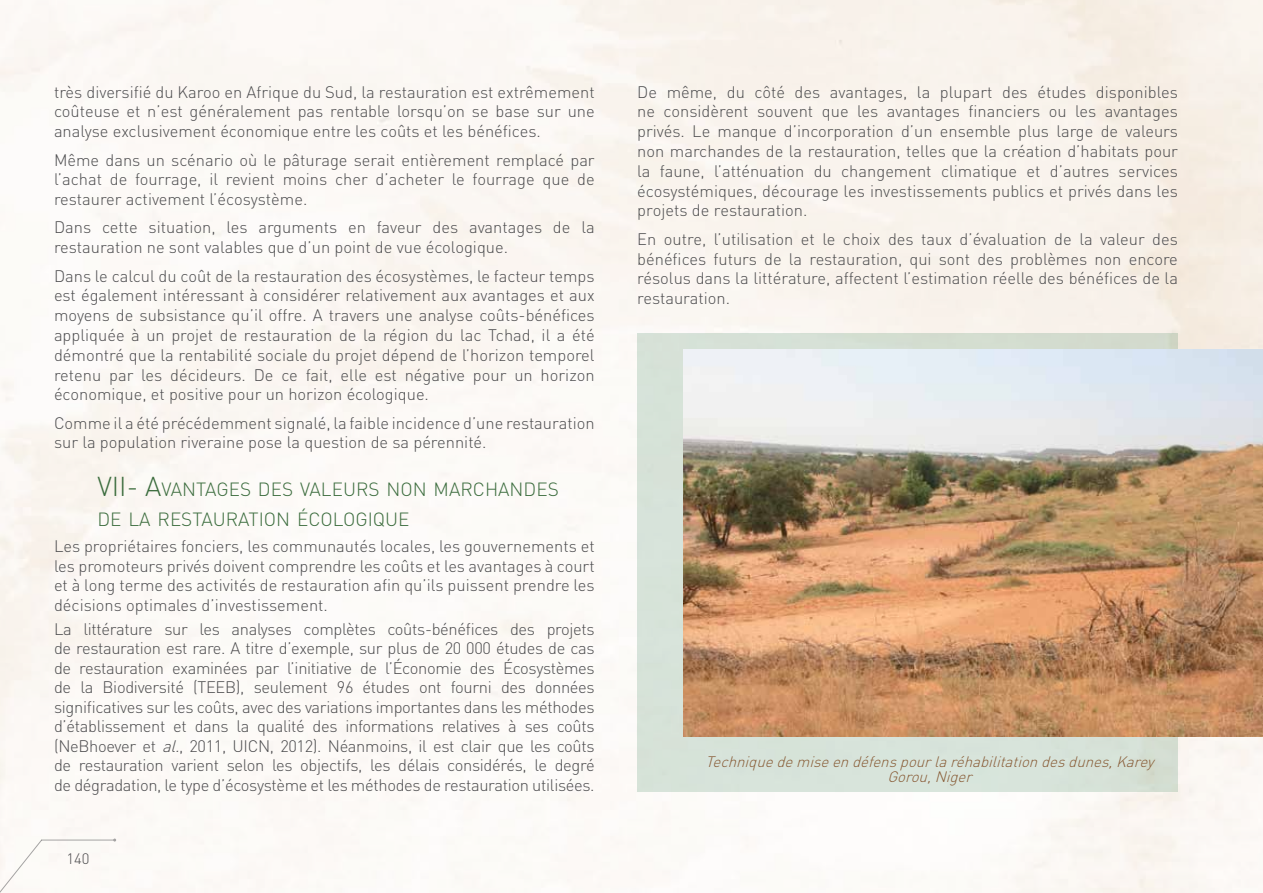
<style>
.page{position:relative;width:1263px;height:893px;background:#fff}
.page>*{position:absolute;margin:0;border:0;box-sizing:border-box;transform-origin:0 0}
.t1{font:300 18.9px/30px "DIN Pro";color:#3b6c3d}
.t2{font:300 16.5px/19.8px "DIN Pro";color:#4b4b4d;text-align:justify}
.t3{font:italic 300 15px/15px "DIN Pro";color:#875a34;text-align:center}
.t4{font:300 15px "DIN Pro";color:#4b4b4d}
.s1{font-size:27px}
.s2{font-style:italic}
</style>
<div class="page">
<img style="left:0;top:0;width:1263px;height:893px">
<hr style="left:41px;top:840px;width:74px;height:1px;background:#4b4b4d">
<svg style="left:0;top:839px;width:43px;height:54px"></svg>
<div style="left:637px;top:334px;width:541px;height:458px;background:#d7e3d9"></div>
<img style="left:683px;top:350px;width:580px;height:386px">
<p class="t2" style="left:54px;top:81px;width:542px">très diversifié du Karoo en Afrique du Sud, la restauration est extrêmement coûteuse et n’est généralement pas rentable lorsqu’on se base sur une analyse exclusivement économique entre les coûts et les bénéfices.</p>
<p class="t2" style="left:54px;top:149px;width:542px">Même dans un scénario où le pâturage serait entièrement remplacé par l’achat de fourrage, il revient moins cher d’acheter le fourrage que de restaurer activement l’écosystème.</p>
<p class="t2" style="left:54px;top:217px;width:542px">Dans cette situation, les arguments en faveur des avantages de la restauration ne sont valables que d’un point de vue écologique.</p>
<p class="t2" style="left:54px;top:265px;width:542px">Dans le calcul du coût de la restauration des écosystèmes, le facteur temps est également intéressant à considérer relativement aux avantages et aux moyens de subsistance qu’il offre. A travers une analyse coûts-bénéfices appliquée à un projet de restauration de la région du lac Tchad, il a été démontré que la rentabilité sociale du projet dépend de l’horizon temporel retenu par les décideurs. De ce fait, elle est négative pour un horizon économique, et positive pour un horizon écologique.</p>
<p class="t2" style="left:54px;top:412px;width:542px">Comme il a été précédemment signalé, la faible incidence d’une restauration sur la population riveraine pose la question de sa pérennité.</p>
<p class="t1" style="left:98px;top:473px;width:461px"><span class="s1">VII - A</span>VANTAGES DES VALEURS NON MARC HANDES<br>DE LA RESTAURATION ÉCOLOGIQUE</p>
<p class="t2" style="left:54px;top:535px;width:542px">Les propriétaires fonciers, les communautés locales, les gouvernements et les promoteurs privés doivent comprendre les coûts et les avantages à court et à long terme des activités de restauration afin qu’ils puissent prendre les décisions optimales d’investissement.</p>
<p class="t2" style="left:54px;top:618px;width:542px">La littérature sur les analyses complètes coûts-bénéfices des projets de restauration est rare. A titre d’exemple, sur plus de 20 000 études de cas de restauration examinées par l’initiative de l’Économie des Écosystèmes de la Biodiversité (TEEB), seulement 96 études ont fourni des données significatives sur les coûts, avec des variations importantes dans les méthodes d’établissement et dans la qualité des informations relatives à ses coûts (NeBhoever et <span class="s2">al.</span>, 2011, UICN, 2012). Néanmoins, il est clair que les coûts de restauration varient selon les objectifs, les délais considérés, le degré de dégradation, le type d’écosystème et les méthodes de restauration utilisées.</p>
<p class="t4" style="left:67px;top:848px;width:25px">140</p>
<p class="t2" style="left:637px;top:81px;width:542px">De même, du côté des avantages, la plupart des études disponibles ne considèrent souvent que les avantages financiers ou les avantages privés. Le manque d’incorporation d’un ensemble plus large de valeurs non marchandes de la restauration, telles que la création d’habitats pour la faune, l’atténuation du changement climatique et d’autres services écosystémiques, décourage les investissements publics et privés dans les projets de restauration.</p>
<p class="t2" style="left:637px;top:228px;width:542px">En outre, l’utilisation et le choix des taux d’évaluation de la valeur des bénéfices futurs de la restauration, qui sont des problèmes non encore résolus dans la littérature, affectent l’estimation réelle des bénéfices de la restauration.</p>
<p class="t3" style="left:705px;top:754px;width:455px">Techniquedemiseendéfenspourlaréhabilitationdesdunes,Karey<br>Gorou,Niger</p>
</div>
